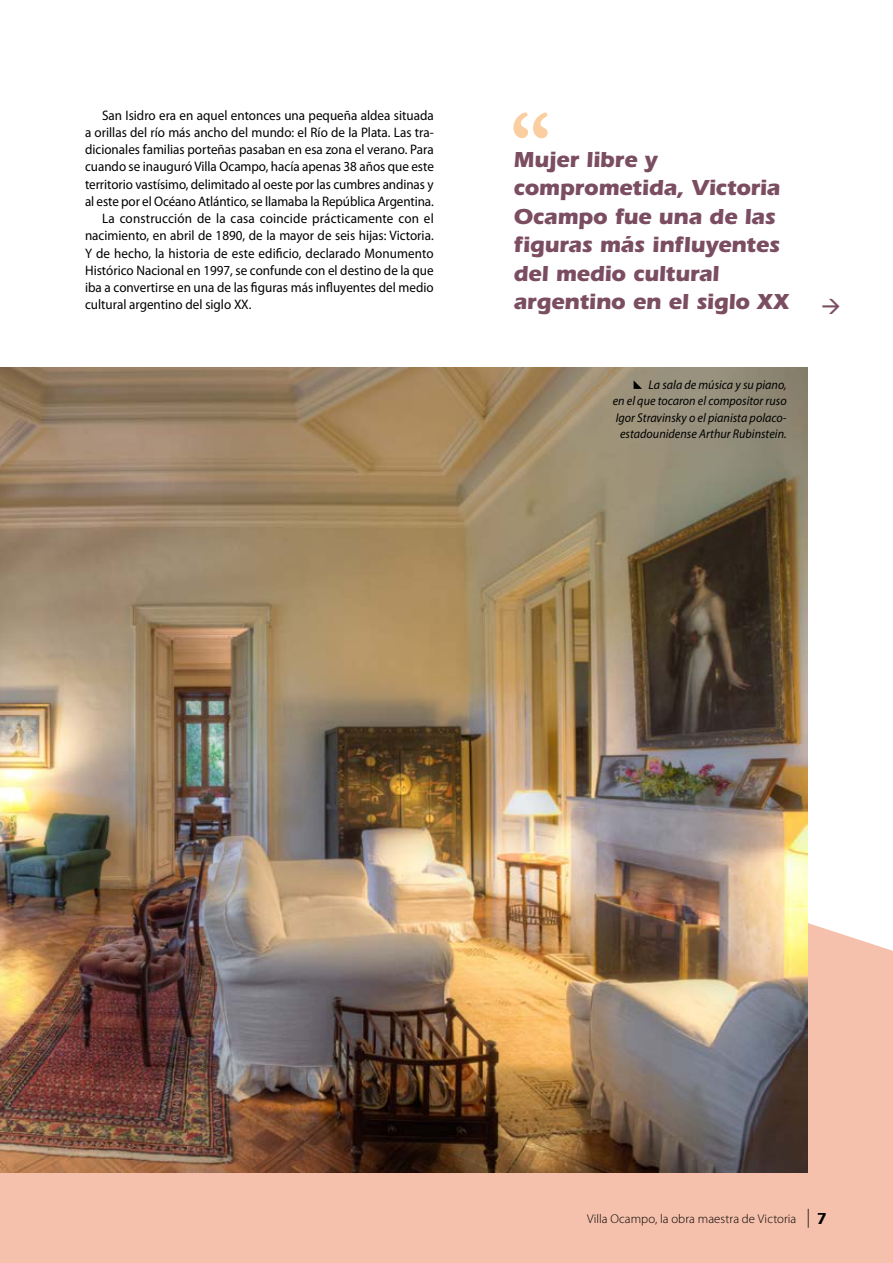
<style>
.page{position:relative;width:893px;height:1263px;background:#fff}
.page>*{position:absolute;margin:0;border:0;box-sizing:border-box;transform-origin:0 0}
.t1{font:700 22.5px/28.5px "ITC Eras Std";letter-spacing:-.01em;color:#7b4d61}
.t2{font:13.8px "Myriad Pro";color:#000;scale:.95 1}
.t3{font:italic 12.75px/16.5px "Myriad Pro";color:#000;text-align:right;scale:.95 1}
.t4{font:300 12.75px "Myriad Pro";letter-spacing:.005em;color:#000}
.s1{font-weight:400;font-size:18.9px}
.s2{font-family:"ITC Eras Std";font-weight:600;font-size:16.5px}
</style>
<div class="page">
<div style="left:0;top:923px;width:893px;height:340px;background:#f6c1ac"></div>
<img style="left:0;top:367px;width:808px;height:805px">
<svg style="left:513px;top:112px;width:35px;height:26px"></svg>
<svg style="left:634px;top:380px;width:8px;height:9px"></svg>
<p class="t2" style="left:102px;top:106px;width:351px">San Isidro era en aquel entonces una pequeña aldea situada</p>
<p class="t2" style="left:85px;top:124px;width:369px">a orillas del río más ancho del mundo: el Río de la Plata. Las tra-</p>
<p class="t2" style="left:85px;top:141px;width:368px">dicionales familias porteñas pasaban en esa zona el verano. Para</p>
<p class="t2" style="left:85px;top:158px;width:369px">cuando se inauguró Villa Ocampo, hacía apenas 38 años que este</p>
<p class="t2" style="left:85px;top:175px;width:368px">territorio vastísimo, delimitado al oeste por las cumbres andinas y</p>
<p class="t2" style="left:85px;top:193px;width:369px">al este por el Océano Atlántico, se llamaba la República Argentina.</p>
<p class="t2" style="left:102px;top:210px;width:351px">La construcción de la casa coincide prácticamente con el</p>
<p class="t2" style="left:85px;top:227px;width:369px">nacimiento, en abril de 1890, de la mayor de seis hijas: Victoria.</p>
<p class="t2" style="left:85px;top:244px;width:369px">Y de hecho, la historia de este edificio, declarado Monumento</p>
<p class="t2" style="left:85px;top:262px;width:369px">Histórico Nacional en 1997, se confunde con el destino de la que</p>
<p class="t2" style="left:85px;top:279px;width:368px">iba a convertirse en una de las figuras más influyentes del medio</p>
<p class="t2" style="left:85px;top:296px;width:177px">cultural argentino del siglo XX.</p>
<h1 class="t1" style="left:513px;top:145px;width:277px">Mujer libre y comprometida, Victoria<br>Ocampo fue una de las figuras más influyentes del medio cultural argentino en el siglo XX</h1>
<p class="t3" style="left:613px;top:376px;width:185px">La sala de música y su piano,<br>en el que tocaron el compositor ruso Igor Stravinsky o el pianista polaco&shy;estadounidense Arthur Rubinstein.</p>
<p class="t4" style="left:587px;top:1211px;width:241px">Villa Ocampo, la obra maestra de Victoria <span class="s1">|</span> <span class="s2">7</span></p>
</div>
